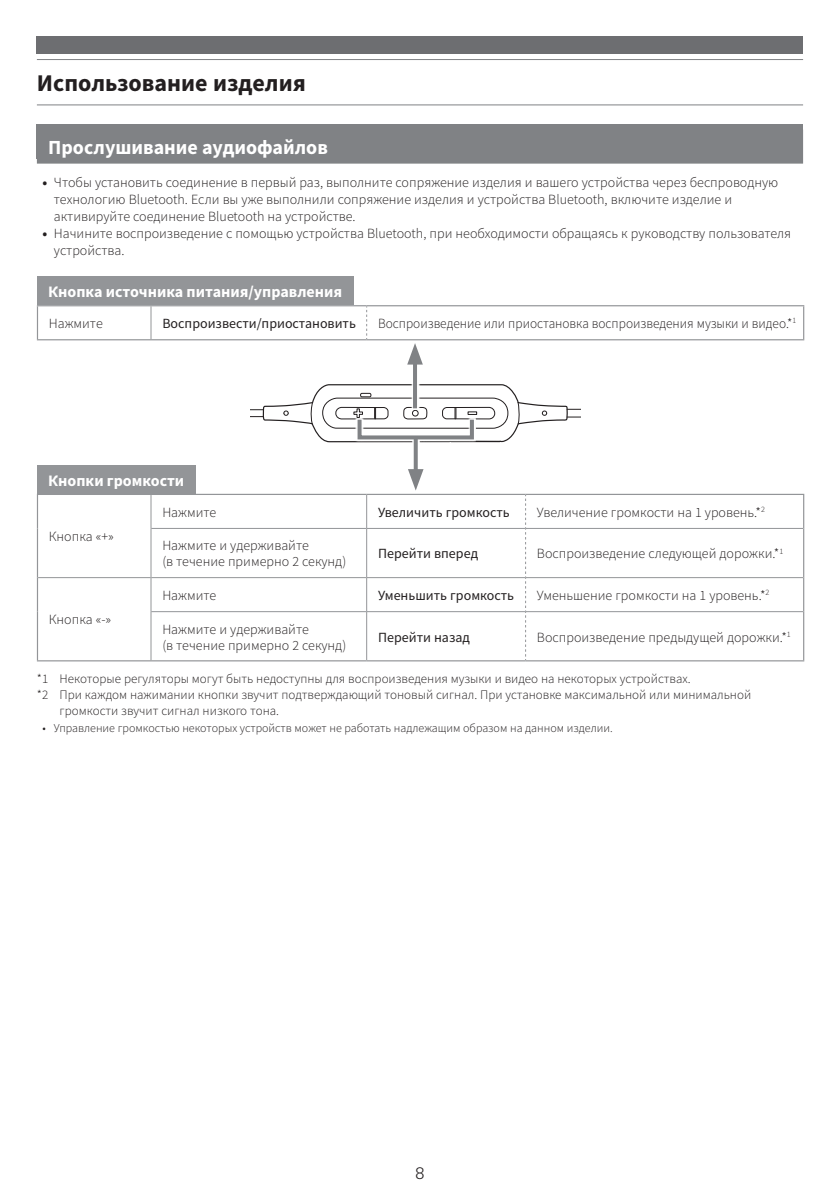
<style>
.page{position:relative;width:840px;height:1191px;background:#fff}
.page>*{position:absolute;margin:0;border:0;box-sizing:border-box;transform-origin:0 0}
.t1{font:700 24px "Source Sans Pro";color:#231f20}
.t2{font:700 20px "Source Sans Pro";color:#fff}
.t3{font:700 16px "Source Sans Pro";color:#fff}
.t4{font:300 16px "Univers Next Pro";color:#231f20}
.t5{font:300 14px/17px "Source Sans Pro";color:#231f20}
.t6{font:14px "Source Sans Pro";color:#231f20}
.t7{font:300 14px "Source Sans Pro";color:#231f20;scale:.95 1}
.t8{font:300 13px "Source Sans Pro";color:#231f20}
.t9{font:300 12px "Source Sans Pro";color:#231f20}
.s1{font-weight:700}
</style>
<div class="page">
<hr style="left:37px;top:104px;width:765px;height:1px;background:#808285">
<hr style="left:37px;top:59px;width:765px;height:1px;background:#808285">
<div style="left:37px;top:37px;width:765px;height:17px;background:#6d6e71"></div>
<div style="left:37px;top:125px;width:765px;height:34px;background:#808285"></div>
<div style="left:37px;top:130px;width:765px;height:34px;background:#808285"></div>
<div style="left:37px;top:276px;width:316px;height:29px;background:#939598"></div>
<hr style="left:37px;top:305px;width:114px;height:1px;background:#939598">
<hr style="left:37px;top:306px;width:1px;height:33px;background:#939598">
<hr style="left:151px;top:305px;width:215px;height:1px;background:#939598">
<hr style="left:366px;top:305px;width:437px;height:1px;background:#939598">
<hr style="left:802px;top:306px;width:1px;height:33px;background:#939598">
<hr style="left:37px;top:339px;width:114px;height:1px;background:#939598">
<hr style="left:151px;top:339px;width:215px;height:1px;background:#939598">
<hr style="left:366px;top:339px;width:437px;height:1px;background:#939598">
<hr style="left:150px;top:306px;width:1px;height:33px;background:#939598">
<svg style="left:366px;top:306px;width:1px;height:33px"></svg>
<svg style="left:250px;top:384px;width:330px;height:59px"></svg>
<div style="left:37px;top:465px;width:158px;height:29px;background:#939598"></div>
<hr style="left:37px;top:660px;width:114px;height:1px;background:#939598">
<hr style="left:151px;top:528px;width:215px;height:1px;background:#939598">
<hr style="left:367px;top:528px;width:158px;height:1px;background:#939598">
<hr style="left:525px;top:528px;width:277px;height:1px;background:#939598">
<hr style="left:38px;top:577px;width:113px;height:1px;background:#939598">
<hr style="left:151px;top:577px;width:215px;height:1px;background:#939598">
<hr style="left:367px;top:577px;width:158px;height:1px;background:#939598">
<hr style="left:525px;top:577px;width:277px;height:1px;background:#939598">
<hr style="left:151px;top:611px;width:215px;height:1px;background:#939598">
<hr style="left:367px;top:611px;width:158px;height:1px;background:#939598">
<hr style="left:525px;top:611px;width:277px;height:1px;background:#939598">
<hr style="left:37px;top:494px;width:114px;height:1px;background:#939598">
<hr style="left:37px;top:495px;width:1px;height:33px;background:#939598">
<hr style="left:37px;top:528px;width:1px;height:49px;background:#939598">
<hr style="left:151px;top:494px;width:215px;height:1px;background:#939598">
<hr style="left:366px;top:494px;width:159px;height:1px;background:#939598">
<hr style="left:525px;top:494px;width:278px;height:1px;background:#939598">
<hr style="left:802px;top:495px;width:1px;height:33px;background:#939598">
<hr style="left:802px;top:528px;width:1px;height:49px;background:#939598">
<hr style="left:37px;top:577px;width:1px;height:34px;background:#939598">
<hr style="left:37px;top:611px;width:1px;height:49px;background:#939598">
<hr style="left:802px;top:577px;width:1px;height:34px;background:#939598">
<hr style="left:802px;top:611px;width:1px;height:49px;background:#939598">
<hr style="left:151px;top:660px;width:215px;height:1px;background:#939598">
<hr style="left:366px;top:660px;width:159px;height:1px;background:#939598">
<hr style="left:525px;top:660px;width:278px;height:1px;background:#939598">
<hr style="left:150px;top:495px;width:1px;height:33px;background:#939598">
<hr style="left:366px;top:495px;width:1px;height:33px;background:#939598">
<hr style="left:150px;top:528px;width:1px;height:49px;background:#939598">
<hr style="left:366px;top:528px;width:1px;height:49px;background:#939598">
<hr style="left:150px;top:577px;width:1px;height:34px;background:#939598">
<hr style="left:366px;top:577px;width:1px;height:34px;background:#939598">
<hr style="left:150px;top:611px;width:1px;height:49px;background:#939598">
<hr style="left:366px;top:611px;width:1px;height:49px;background:#939598">
<svg style="left:525px;top:495px;width:1px;height:165px"></svg>
<div style="left:405px;top:341px;width:19px;height:69px;background:#fff"></div>
<hr style="left:413px;top:357px;width:4px;height:51px;background:#808285">
<svg style="left:407px;top:343px;width:15px;height:21px"></svg>
<div style="left:355px;top:418px;width:120px;height:74px;background:#fff"></div>
<svg style="left:413px;top:439px;width:4px;height:30px"></svg>
<svg style="left:408px;top:469px;width:15px;height:21px"></svg>
<div style="left:357px;top:418px;width:116px;height:21px;border:4px solid #808285"></div>
<h1 class="t1" style="left:37px;top:74px;width:270px">Использование изделия</h1>
<h2 class="t2" style="left:48px;top:139px;width:281px">Прослушивание аудиофайлов</h2>
<p class="t5" style="left:54px;top:175px;width:725px;text-indent:-11px"><span class="s1">•</span> Чтобы установить соединение в первый раз, выполните сопряжение изделия и вашего устройства через беспроводную технологию Bluetooth. Если вы уже выполнили сопряжение изделия и устройства Bluetooth, включите изделие и активируйте соединение Bluetooth на устройстве.</p>
<p class="t5" style="left:54px;top:226px;width:738px;text-indent:-11px"><span class="s1">•</span> Начините воспроизведение с помощью устройства Bluetooth, при необходимости обращаясь к руководству пользователя устройства.</p>
<p class="t3" style="left:48px;top:286px;width:295px">Кнопка источника питания/управления</p>
<p class="t5" style="left:49px;top:315px;width:55px">Нажмите</p>
<p class="t6" style="left:162px;top:318px;width:195px">Воспроизвести/приостановить</p>
<p class="t7" style="left:378px;top:316px;width:441px">Воспроизведение или приостановка воспроизведения музыки и видео.*<sup>1</sup></p>
<p class="t3" style="left:48px;top:474px;width:137px">Кнопки громкости</p>
<p class="t5" style="left:49px;top:528px;width:66px">Кнопка «+»</p>
<p class="t5" style="left:162px;top:504px;width:55px">Нажмите</p>
<p class="t6" style="left:378px;top:506px;width:133px">Увеличить громкость</p>
<p class="t5" style="left:536px;top:504px;width:229px">Увеличение громкости на 1 уровень.*<sup>2</sup></p>
<p class="t5" style="left:162px;top:538px;width:185px;line-height:16px">Нажмите и удерживайте<br>(в течение примерно 2 секунд)</p>
<p class="t6" style="left:378px;top:548px;width:101px">Перейти вперед</p>
<p class="t5" style="left:536px;top:545px;width:248px">Воспроизведение следующей дорожки.*<sup>1</sup></p>
<p class="t5" style="left:162px;top:587px;width:55px">Нажмите</p>
<p class="t6" style="left:378px;top:589px;width:137px">Уменьшить громкость</p>
<p class="t5" style="left:536px;top:587px;width:234px">Уменьшение громкости на 1 уровень.*<sup>2</sup></p>
<p class="t5" style="left:162px;top:621px;width:185px;line-height:16px">Нажмите и удерживайте<br>(в течение примерно 2 секунд)</p>
<p class="t6" style="left:378px;top:631px;width:93px">Перейти назад</p>
<p class="t5" style="left:536px;top:628px;width:255px">Воспроизведение предыдущей дорожки.*<sup>1</sup></p>
<p class="t8" style="left:37px;top:672px;width:654px">*1 Некоторые регуляторы могут быть недоступны для воспроизведения музыки и видео на некоторых устройствах.</p>
<p class="t8" style="left:37px;top:688px;width:715px">*2 При каждом нажимании кнопки звучит подтверждающий тоновый сигнал. При установке максимальной или минимальной</p>
<p class="t8" style="left:60px;top:704px;width:221px">громкости звучит сигнал низкого тона.</p>
<p class="t9" style="left:43px;top:722px;width:571px">• Управление громкостью некоторых устройств может не работать надлежащим образом на данном изделии.</p>
<p class="t5" style="left:49px;top:611px;width:64px">Кнопка «-»</p>
<p class="t4" style="left:415px;top:1166px;width:10px">8</p>
</div>
